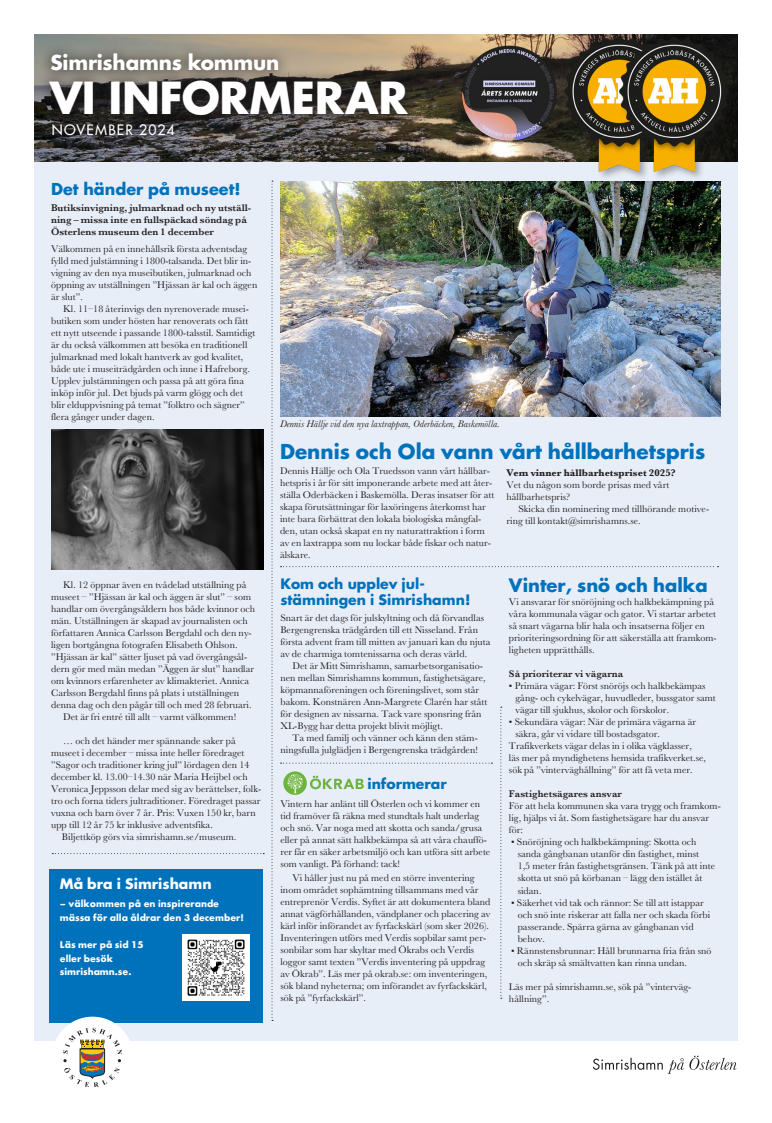
<style>
.page{position:relative;width:772px;height:1123px;background:#fff}
.page>*{position:absolute;margin:0;border:0;box-sizing:border-box;transform-origin:0 0}
.t1{font:700 43px "Futura Std";letter-spacing:-.01em;color:#fff}
.t2{font:700 20px "Futura Std";color:#0072bc}
.t3{font:700 20px "Futura Std";letter-spacing:-.01em;color:#fff}
.t4{font:700 18px "Futura Std";color:#0072bc}
.t5{font:700 16px "Futura Std";color:#0072bc}
.t6{font:700 14px/16px "Futura Std";color:#0072bc}
.t7{font:700 14px "Futura Std";color:#fff}
.t8{font:500 14px "Futura Std";letter-spacing:.08em;color:#fff}
.t9{font:10px/12px "Baskerville";letter-spacing:.005em;color:#231f20}
.t10{font:600 10px/12px "Baskerville";color:#231f20}
.t11{font:italic 10px "Baskerville";letter-spacing:.005em;color:#231f20}
.t12{font:700 10px "Baskerville";letter-spacing:.005em;color:#231f20}
.t13{font:700 9px/13.5px "Futura";color:#fff}
</style>
<div class="page">
<div style="left:34px;top:34px;width:703px;height:1006px;background:#e8eef8"></div>
<svg style="left:592px;top:1055px;width:144px;height:18px"></svg>
<svg style="left:271px;top:181px;width:2px;height:839px"></svg>
<svg style="left:500px;top:706px;width:1px;height:292px"></svg>
<svg style="left:280px;top:566px;width:438px;height:1px"></svg>
<svg style="left:52px;top:853px;width:212px;height:1px"></svg>
<svg style="left:280px;top:762px;width:212px;height:1px"></svg>
<div style="left:50px;top:869px;width:213px;height:153px;background:#0072bc"></div>
<div style="left:52px;top:1016px;width:81px;height:82px;background:#fff;border-radius:50%"></div>
<svg style="left:63px;top:1027px;width:59px;height:60px"></svg>
<img style="left:34px;top:34px;width:521px;height:127px">
<img style="left:555px;top:34px;width:55px;height:144px">
<img style="left:610px;top:34px;width:128px;height:147px">
<img style="left:458px;top:43px;width:99px;height:99px;border-radius:50px">
<svg style="left:38px;top:68px;width:380px;height:59px"></svg>
<svg style="left:40px;top:42px;width:250px;height:41px"></svg>
<svg style="left:40px;top:112px;width:146px;height:36px"></svg>
<img style="left:51px;top:429px;width:212px;height:140px">
<img style="left:280px;top:181px;width:440px;height:236px">
<svg style="left:283px;top:771px;width:23px;height:24px"></svg>
<svg style="left:287px;top:774px;width:16px;height:19px"></svg>
<svg style="left:310px;top:775px;width:53px;height:14px"></svg>
<img style="left:183px;top:934px;width:66px;height:66px">
<h2 class="t3" style="left:50px;top:50px;width:230px">Simrishamns kommun</h2>
<h1 class="t1" style="left:50px;top:69px;width:359px">VI INFORMERAR</h1>
<h3 class="t8" style="left:52px;top:121px;width:124px">NOVEMBER 2024</h3>
<h3 class="t5" style="left:51px;top:178px;width:191px">Det händer på museet!</h3>
<p class="t10" style="left:51px;top:201px;width:202px">Butiksinvigning, julmarknad och ny utställ&shy;ning – missa inte en fullspäckad söndag på<br>Österlens museum den 1 december</p>
<p class="t9" style="left:51px;top:243px;width:207px">Välkommen på en innehållsrik första adventsdag fylld med julstämning i 1800-talsanda. Det blir in&shy;vigning av den nya museibutiken, julmarknad och öppning av utställningen ”Hjässan är kal och äggen är slut”.</p>
<p class="t9" style="left:51px;top:303px;width:205px;text-indent:12px">Kl. 11–18 återinvigs den nyrenoverade musei&shy;butiken som under hösten har renoverats och fått ett nytt utseende i passande 1800-talsstil. Samtidigt är du också välkommen att besöka en traditionell julmarknad med lokalt hantverk av god kvalitet, både ute i museiträdgården och inne i Hafreborg.<br>Upplev julstämningen och passa på att göra fina inköp inför jul. Det bjuds på varm glögg och det blir elduppvisning på temat ”folktro och sägner” flera gånger under dagen.</p>
<p class="t9" style="left:63px;top:579px;width:185px">Kl. 12 öppnar även en tvådelad utställning på</p>
<p class="t9" style="left:51px;top:591px;width:201px">museet – ”Hjässan är kal och äggen är slut” – som</p>
<p class="t9" style="left:51px;top:603px;width:205px">handlar om övergångsåldern hos både kvinnor och</p>
<p class="t9" style="left:51px;top:615px;width:198px">män. Utställningen är skapad av journalisten och</p>
<p class="t9" style="left:51px;top:627px;width:202px">författaren Annica Carlsson Bergdahl och den ny-</p>
<p class="t9" style="left:51px;top:639px;width:188px">ligen bortgångna fotografen Elisabeth Ohlson.</p>
<p class="t9" style="left:51px;top:651px;width:197px">”Hjässan är kal” sätter ljuset på vad övergångsål-</p>
<p class="t9" style="left:51px;top:663px;width:204px">dern gör med män medan ”Äggen är slut” handlar</p>
<p class="t9" style="left:51px;top:675px;width:199px">om kvinnors erfarenheter av klimakteriet. Annica</p>
<p class="t9" style="left:51px;top:687px;width:189px">Carlsson Bergdahl finns på plats i utställningen</p>
<p class="t9" style="left:51px;top:699px;width:202px">denna dag och den pågår till och med 28 februari.</p>
<p class="t9" style="left:63px;top:711px;width:174px">Det är fri entré till allt – varmt välkommen!</p>
<p class="t9" style="left:63px;top:735px;width:174px">… och det händer mer spännande saker på</p>
<p class="t9" style="left:51px;top:747px;width:195px">museet i december – missa inte heller föredraget</p>
<p class="t9" style="left:51px;top:759px;width:200px">”Sagor och traditioner kring jul” lördagen den 14</p>
<p class="t9" style="left:51px;top:771px;width:198px">december kl. 13.00–14.30 när Maria Heijbel och</p>
<p class="t9" style="left:51px;top:783px;width:211px">Veronica Jeppsson delar med sig av berättelser, folk-</p>
<p class="t9" style="left:51px;top:795px;width:211px">tro och forna tiders jultraditioner. Föredraget passar</p>
<p class="t9" style="left:51px;top:807px;width:206px">vuxna och barn över 7 år. Pris: Vuxen 150 kr, barn</p>
<p class="t9" style="left:51px;top:819px;width:163px">upp till 12 år 75 kr inklusive adventsfika.</p>
<p class="t9" style="left:62px;top:831px;width:176px">Biljettköp görs via simrishamn.se/museum.</p>
<h3 class="t7" style="left:60px;top:874px;width:153px">Må bra i Simrishamn</h3>
<p class="t13" style="left:60px;top:897px;width:185px">– välkommen på en inspirerande mässa för alla åldrar den 3 december!</p>
<p class="t13" style="left:60px;top:937px;width:85px">Läs mer på sid 15 eller besök simrishamn.se.</p>
<p class="t11" style="left:280px;top:416px;width:221px">Dennis Hällje vid den nya laxtrappan, Oderbäcken, Baskemölla.</p>
<p class="t9" style="left:280px;top:464px;width:216px">Dennis Hällje och Ola Truedsson vann vårt hållbar&shy;hetspris i år för sitt imponerande arbete med att åter&shy;ställa Oderbäcken i Baskemölla. Deras insatser för att skapa förutsättningar för laxöringens återkomst har inte bara förbättrat den lokala biologiska mångfal&shy;den, utan också skapat en ny naturattraktion i form av en laxtrappa som nu lockar både fiskar och natur&shy;älskare.</p>
<p class="t12" style="left:506px;top:466px;width:170px">Vem vinner hållbarhetspriset 2025?</p>
<h2 class="t2" style="left:280px;top:438px;width:426px">Dennis och Ola vann vårt hållbarhetspris</h2>
<p class="t9" style="left:506px;top:479px;width:164px">Vet du någon som borde prisas med vårt hållbarhetspris?</p>
<p class="t9" style="left:506px;top:503px;width:204px;text-indent:12px">Skicka din nominering med tillhörande motive&shy;ring till kontakt@simrishamns.se.</p>
<h3 class="t6" style="left:280px;top:576px;width:191px">Kom och upplev jul&shy;stämningen i Simrishamn!</h3>
<p class="t9" style="left:280px;top:611px;width:211px">Snart är det dags för julskyltning och då förvandlas Bergengrenska trädgården till ett Nisseland. Från första advent fram till mitten av januari kan du njuta av de charmiga tomtenissarna och deras värld.</p>
<p class="t9" style="left:280px;top:659px;width:208px;text-indent:12px">Det är Mitt Simrishamn, samarbetsorganisatio&shy;nen mellan Simrishamns kommun, fastighetsägare, köpmannaföreningen och föreningslivet, som står bakom. Konstnären Ann-Margrete Clarén har stått för designen av nissarna. Tack vare sponsring från XL-Bygg har detta projekt blivit möjligt.</p>
<p class="t9" style="left:280px;top:731px;width:199px;text-align:right">Ta med familj och vänner och känn den stäm&shy;ningsfulla julglädjen i Bergengrenska trädgården!</p>
<h3 class="t6" style="left:367px;top:775px;width:81px">informerar</h3>
<p class="t9" style="left:280px;top:798px;width:211px">Vintern har anlänt till Österlen och vi kommer en tid framöver få räkna med stundtals halt underlag och snö. Var noga med att skotta och sanda/grusa eller på annat sätt halkbekämpa så att våra chauffö&shy;rer får en säker arbetsmiljö och kan utföra sitt arbete som vanligt. På förhand: tack!</p>
<p class="t9" style="left:280px;top:871px;width:211px;text-indent:12px">Vi håller just nu på med en större inventering inom området sophämtning tillsammans med vår entreprenör Verdis. Syftet är att dokumentera bland annat vägförhållanden, vändplaner och placering av kärl inför införandet av fyrfackskärl (som sker 2026).<br>Inventeringen utförs med Verdis sopbilar samt per&shy;sonbilar som har skyltar med Ökrabs och Verdis loggor samt texten ”Verdis inventering på uppdrag av Ökrab”. Läs mer på okrab.se: om inventeringen, sök bland nyheterna; om införandet av fyrfackskärl, sök på ”fyrfackskärl”.</p>
<h3 class="t4" style="left:508px;top:573px;width:200px">Vinter, snö och halka</h3>
<p class="t9" style="left:508px;top:596px;width:209px">Vi ansvarar för snöröjning och halkbekämpning på våra kommunala vägar och gator. Vi startar arbetet så snart vägarna blir hala och insatserna följer en prioriteringsordning för att säkerställa att framkom&shy;ligheten upprätthålls.</p>
<p class="t10" style="left:508px;top:668px;width:116px">Så prioriterar vi vägarna</p>
<p class="t9" style="left:515px;top:680px;width:202px;text-indent:-7px">• Primära vägar: Först snöröjs och halkbekämpas gång- och cykelvägar, huvudleder, bussgator samt vägar till sjukhus, skolor och förskolor.</p>
<p class="t9" style="left:508px;top:716px;width:188px">• Sekundära vägar: När de primära vägarna är</p>
<p class="t9" style="left:515px;top:728px;width:146px">säkra, går vi vidare till bostadsgator.</p>
<p class="t9" style="left:508px;top:740px;width:184px">Trafikverkets vägar delas in i olika vägklasser,</p>
<p class="t9" style="left:508px;top:752px;width:198px">läs mer på myndighetens hemsida trafikverket.se,</p>
<p class="t9" style="left:508px;top:764px;width:185px">sök på ”vinterväghållning” för att få veta mer.</p>
<p class="t10" style="left:508px;top:788px;width:114px">Fastighetsägares ansvar</p>
<p class="t9" style="left:508px;top:800px;width:213px">För att hela kommunen ska vara trygg och framkom&shy;lig, hjälps vi åt. Som fastighetsägare har du ansvar för:</p>
<p class="t9" style="left:517px;top:836px;width:199px;text-indent:-7px">• Snöröjning och halkbekämpning: Skotta och sanda gångbanan utanför din fastighet, minst<br>1,5 meter från fastighetsgränsen. Tänk på att inte skotta ut snö på körbanan – lägg den istället åt sidan.</p>
<p class="t9" style="left:517px;top:896px;width:194px;text-indent:-7px">• Säkerhet vid tak och rännor: Se till att istappar och snö inte riskerar att falla ner och skada förbi passerande. Spärra gärna av gångbanan vid behov.</p>
<p class="t9" style="left:517px;top:944px;width:195px;text-indent:-7px">• Rännstensbrunnar: Håll brunnarna fria från snö och skräp så smältvatten kan rinna undan.</p>
<p class="t9" style="left:508px;top:980px;width:184px">Läs mer på simrishamn.se, sök på ”vinterväg&shy;hållning”.</p>
</div>
